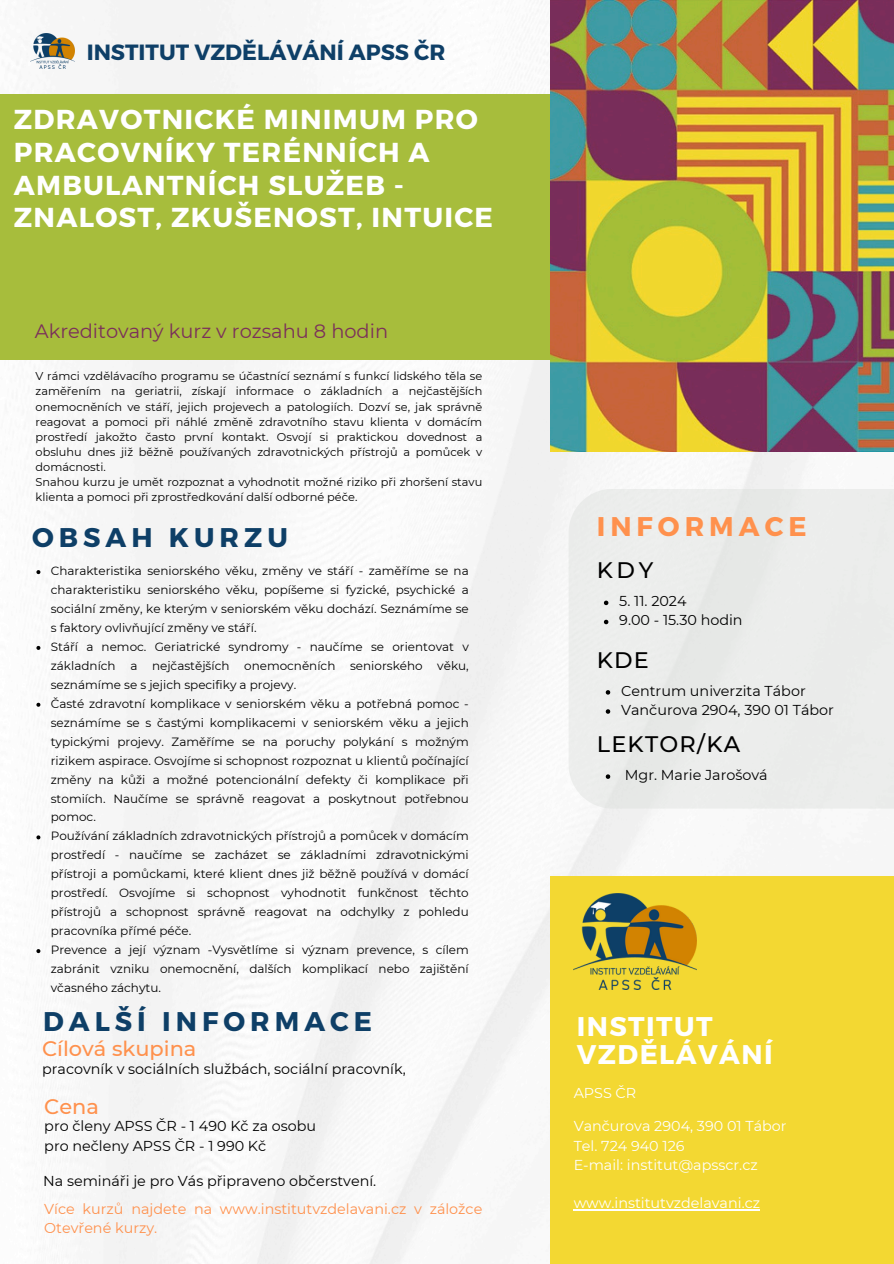
<style>
.page{position:relative;width:894px;height:1264px;background:#fff}
.page>*{position:absolute;margin:0;border:0;box-sizing:border-box;transform-origin:0 0}
.t1{font:700 27.45px/32.7px "Montserrat";letter-spacing:.045em;color:#fff}
.t2{font:700 27px "Montserrat";letter-spacing:.185em;color:#0e3f67}
.t3{font:700 27px/28.2px "Montserrat";letter-spacing:.055em;color:#fff}
.t4{font:700 27px "Montserrat";letter-spacing:.185em;color:#ff914d}
.t5{font:500 22.35px "Montserrat";letter-spacing:.055em;color:#000}
.t6{font:700 22.05px "Montserrat";color:#0e3f67}
.t7{font:500 21px "Montserrat";color:#ff914d}
.t8{font:19.35px "Montserrat";color:#7b305a}
.t9{font:14.4px/19.2px "Montserrat";color:#000}
.t10{font:14.4px/19.2px "Montserrat";color:#fff}
.t11{font:14.4px/19.2px "Montserrat";color:#ff914d}
.t12{font:12px/18.9px "Montserrat";color:#000;text-align:justify}
.t13{font:11.4px/15.1px "Montserrat";color:#000;text-align:justify}
</style>
<div class="page">
<img style="left:0;top:0;width:893px;height:1263px">
<div style="left:0;top:95px;width:611px;height:265px;background:#a7bd3c"></div>
<img style="left:550px;top:1px;width:343px;height:450px">
<div style="left:568px;top:489px;width:325px;height:319px;background:#ecedec"></div>
<div style="left:550px;top:876px;width:343px;height:387px;background:#f3d832"></div>
<img style="left:573px;top:893px;width:123px;height:96px">
<img style="left:30px;top:34px;width:44px;height:35px">
<svg style="left:36px;top:570px;width:4px;height:4px"></svg>
<svg style="left:36px;top:646px;width:4px;height:4px"></svg>
<svg style="left:36px;top:702px;width:4px;height:4px"></svg>
<svg style="left:36px;top:835px;width:4px;height:4px"></svg>
<svg style="left:36px;top:949px;width:4px;height:4px"></svg>
<svg style="left:603px;top:600px;width:5px;height:5px"></svg>
<svg style="left:603px;top:619px;width:5px;height:5px"></svg>
<svg style="left:605px;top:690px;width:5px;height:4px"></svg>
<svg style="left:605px;top:709px;width:5px;height:4px"></svg>
<hr style="left:573px;top:1208px;width:186px;height:2px;background:#fff">
<svg style="left:605px;top:774px;width:5px;height:5px"></svg>
<p class="t6" style="left:87px;top:38px;width:360px">INSTITUT VZDĚLÁVÁNÍ APSS ČR</p>
<h1 class="t1" style="left:14px;top:102px;width:480px">ZDRAVOTNICKÉ MINIMUM PRO<br>PRACOVNÍKY TERÉNNÍCH A<br>AMBULANTNÍCH SLUŽEB -<br>ZNALOST, ZKUŠENOST, INTUICE</h1>
<h4 class="t8" style="left:35px;top:319px;width:355px">Akreditovaný kurz v rozsahu 8 hodin</h4>
<h6 class="t13" style="left:36px;top:368px;width:448px">V rámci vzdělávacího programu se účastnící seznámí s funkcí lidského těla se zaměřením na geriatrii, získají informace o základních a nejčastějších onemocněních ve stáří, jejich projevech a patologiích. Dozví se, jak správně reagovat a pomoci při náhlé změně zdravotního stavu klienta v domácím prostředí jakožto často první kontakt. Osvojí si praktickou dovednost a obsluhu dnes již běžně používaných zdravotnických přístrojů a pomůcek v domácnosti.</h6>
<h6 class="t13" style="left:36px;top:474px;width:448px">Snahou kurzu je umět rozpoznat a vyhodnotit možné riziko při zhoršení stavu klienta a pomoci při zprostředkování další odborné péče.</h6>
<p class="t2" style="left:32px;top:520px;width:257px">OBSAH KURZU</p>
<h1 class="t12" style="left:51px;top:561px;width:419px">Charakteristika seniorského věku, změny ve stáří - zaměříme se na charakteristiku seniorského věku, popíšeme si fyzické, psychické a sociální změny, ke kterým v seniorském věku dochází. Seznámíme se s faktory ovlivňující změny ve stáří.</h1>
<h2 class="t12" style="left:51px;top:637px;width:419px">Stáří a nemoc. Geriatrické syndromy - naučíme se orientovat v základních a nejčastějších onemocněních seniorského věku, seznámíme se s jejich specifiky a projevy.</h2>
<p class="t12" style="left:51px;top:694px;width:419px">Časté zdravotní komplikace v seniorském věku a potřebná pomoc - seznámíme se s častými komplikacemi v seniorském věku a jejich typickými projevy. Zaměříme se na poruchy polykání s možným rizikem aspirace. Osvojíme si schopnost rozpoznat u klientů počínající změny na kůži a možné potencionální defekty či komplikace při stomiích. Naučíme se správně reagovat a poskytnout potřebnou pomoc.</p>
<p class="t12" style="left:51px;top:826px;width:419px">Používání základních zdravotnických přístrojů a pomůcek v domácím prostředí - naučíme se zacházet se základními zdravotnickými přístroji a pomůckami, které klient dnes již běžně používá v domácí prostředí. Osvojíme si schopnost vyhodnotit funkčnost těchto přístrojů a schopnost správně reagovat na odchylky z pohledu pracovníka přímé péče.</p>
<h2 class="t12" style="left:51px;top:940px;width:419px">Prevence a její význam -Vysvětlíme si význam prevence, s cílem zabránit vzniku onemocnění, dalších komplikací nebo zajištění včasného záchytu.</h2>
<p class="t2" style="left:43px;top:1004px;width:330px">DALŠÍ INFORMACE</p>
<p class="t7" style="left:42px;top:1035px;width:156px">Cílová skupina</p>
<p class="t7" style="left:44px;top:1093px;width:56px">Cena</p>
<p class="t9" style="left:44px;top:1116px;width:273px">pro členy APSS ČR - 1 490 Kč za osobu pro nečleny APSS ČR - 1 990 Kč</p>
<h3 class="t9" style="left:42px;top:1059px;width:365px">pracovník v sociálních službách, sociální pracovník,</h3>
<h6 class="t9" style="left:43px;top:1171px;width:334px">Na semináři je pro Vás připraveno občerstvení.</h6>
<h1 class="t11" style="left:44px;top:1199px;width:439px">Více kurzů najdete na www.institutvzdelavani.cz v záložce<br>Otevřené kurzy.</h1>
<p class="t4" style="left:596px;top:508px;width:211px">INFORMACE</p>
<p class="t5" style="left:596px;top:556px;width:58px">KDY</p>
<h2 class="t9" style="left:619px;top:591px;width:69px">5. 11. 2024</h2>
<p class="t9" style="left:619px;top:610px;width:125px">9.00 - 15.30 hodin</p>
<p class="t5" style="left:596px;top:646px;width:54px">KDE</p>
<h1 class="t9" style="left:621px;top:681px;width:186px">Centrum univerzita Tábor</h1>
<p class="t9" style="left:621px;top:700px;width:214px">Vančurova 2904, 390 01 Tábor</p>
<h3 class="t5" style="left:596px;top:730px;width:145px">LEKTOR/KA</h3>
<h6 class="t9" style="left:624px;top:765px;width:144px">Mgr. Marie Jarošová</h6>
<h5 class="t3" style="left:576px;top:1010px;width:197px">INSTITUT<br>VZDĚLÁVÁNÍ</h5>
<h6 class="t10" style="left:573px;top:1083px;width:64px">APSS ČR</h6>
<h6 class="t10" style="left:573px;top:1116px;width:214px">Vančurova 2904, 390 01 Tábor<br>Tel. 724 940 126<br>E-mail: institut@apsscr.cz</h6>
<h1 class="t10" style="left:573px;top:1193px;width:188px">www.institutvzdelavani.cz</h1>
</div>
